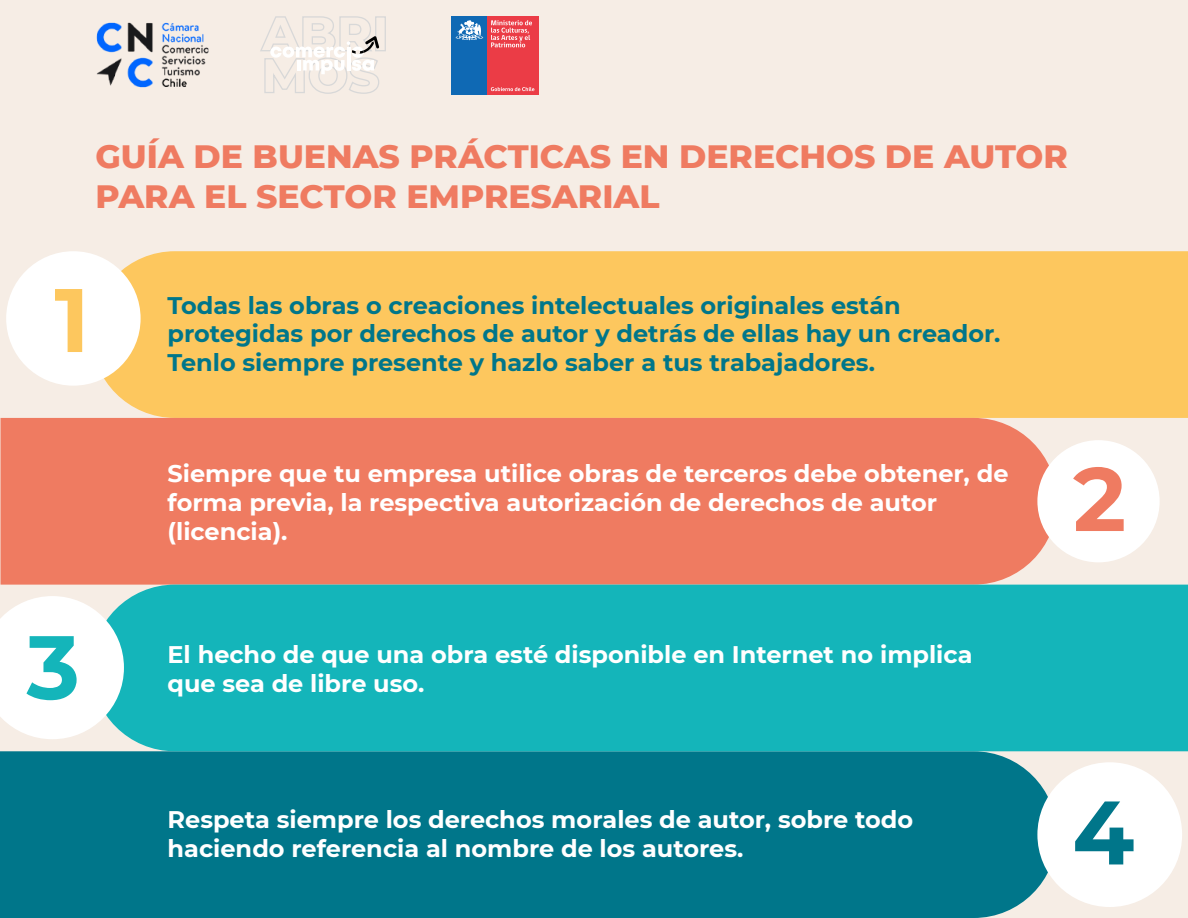
<style>
.page{position:relative;width:1188px;height:918px;background:#f6ede5}
.page>*{position:absolute;margin:0;border:0;box-sizing:border-box;transform-origin:0 0}
.t1{font:700 90px "Montserrat";color:#fdc75e}
.t2{font:700 90px "Montserrat";color:#ef7b61}
.t3{font:700 90px "Montserrat";color:#14b5ba}
.t4{font:700 90px "Montserrat";color:#00768a}
.t5{font:800 33px/39.6px "Montserrat";color:#ef7b61}
.t6{font:700 24px/28.8px "Montserrat";color:#fff}
.t7{font:700 24px/28.8px "Montserrat";color:#00768a}
</style>
<div class="page">
<div style="left:92px;top:251px;width:1096px;height:167px;background:#fdc75e"></div>
<div style="left:1px;top:418px;width:1056px;height:167px;background:#ef7b61"></div>
<div style="left:0;top:751px;width:1057px;height:167px;background:#00768a"></div>
<div style="left:124px;top:585px;width:1064px;height:166px;background:#14b5ba"></div>
<div style="left:6px;top:251px;width:135px;height:135px;background:#fff;border-radius:50%"></div>
<div style="left:1037px;top:440px;width:123px;height:122px;background:#fff;border-radius:50%"></div>
<svg style="left:0;top:596px;width:124px;height:143px;background:#f4f9f9"></svg>
<div style="left:1037px;top:762px;width:145px;height:145px;background:#fff;border-radius:50%"></div>
<div style="left:375px;top:16px;width:11px;height:35px;border:1px solid #d8d8d8"></div>
<svg style="left:260px;top:16px;width:120px;height:78px"></svg>
<img style="left:96px;top:22px;width:113px;height:66px">
<div style="left:452px;top:16px;width:35px;height:79px;background:#0f69b4"></div>
<div style="left:487px;top:16px;width:51px;height:79px;background:#eb3c46"></div>
<svg style="left:491px;top:87px;width:43px;height:4px"></svg>
<svg style="left:456px;top:20px;width:27px;height:20px"></svg>
<svg style="left:491px;top:20px;width:41px;height:27px"></svg>
<h2 class="t5" style="left:96px;top:135px;width:974px">GUÍA DE BUENAS PRÁCTICAS EN DERECHOS DE AUTOR<br>PARA EL SECTOR EMPRESARIAL</h2>
<h1 class="t1" style="left:54px;top:255px;width:37px">1</h1>
<p class="t7" style="left:168px;top:289px;width:835px">Todas las obras o creaciones intelectuales originales están protegidas por derechos de autor y detrás de ellas hay un creador.<br>Tenlo siempre presente y hazlo saber a tus trabajadores.</p>
<p class="t6" style="left:168px;top:458px;width:842px">Siempre que tu empresa utilice obras de terceros debe obtener, de forma previa, la respectiva autorización de derechos de autor (licencia).</p>
<h1 class="t2" style="left:1073px;top:434px;width:55px">2</h1>
<h1 class="t3" style="left:27px;top:602px;width:55px">3</h1>
<p class="t6" style="left:168px;top:639px;width:806px">El hecho de que una obra esté disponible en Internet no implica que sea de libre uso.</p>
<p class="t6" style="left:168px;top:804px;width:747px">Respeta siempre los derechos morales de autor, sobre todo haciendo referencia al nombre de los autores.</p>
<h1 class="t4" style="left:1072px;top:768px;width:64px">4</h1>
</div>
